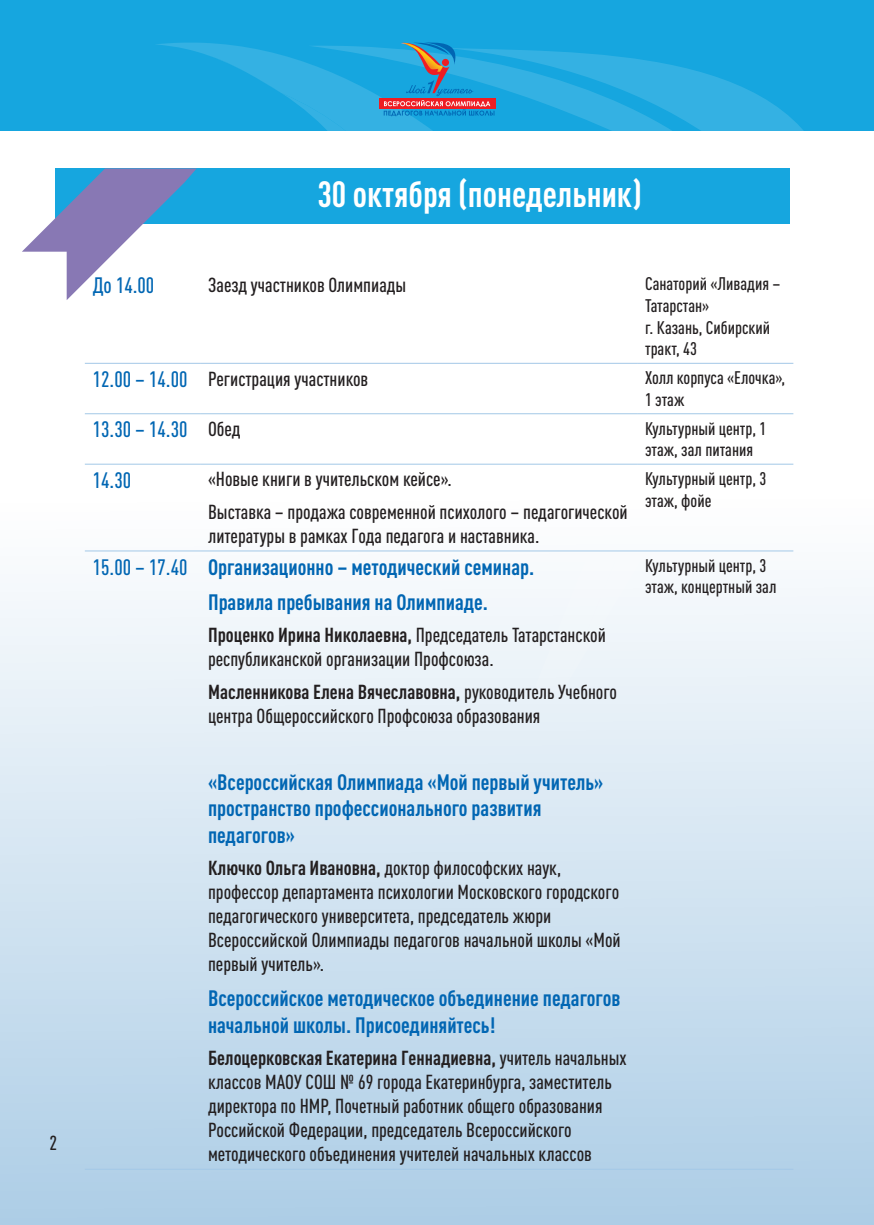
<style>
.page{position:relative;width:874px;height:1225px;background:#fff}
.page>*{position:absolute;margin:0;border:0;box-sizing:border-box;transform-origin:0 0}
.t1{font:700 condensed 36px "DIN Pro";color:#fff}
.t2{font:700 condensed 22px/26.4px "DIN Pro";color:#0166b3}
.t3{font:500 condensed 22px "DIN Pro";color:#0166b3}
.t4{font:500 condensed 20px/24px "DIN Pro";color:#231f20}
.t5{font:500 condensed 18px/21.6px "DIN Pro";color:#231f20}
.s1{font-size:22px;color:#0166b3}
.s2{font-size:20px;color:#231f20}
.s3{font-weight:500}
.s4{font-weight:700}
</style>
<div class="page">
<div style="left:0;top:230px;width:873px;height:995px;background:linear-gradient(to bottom,#fff,#b2d1e8)"></div>
<div style="left:0;top:0;width:873px;height:130px;background:#16a6df"></div>
<svg style="left:155px;top:42px;width:605px;height:646px"></svg>
<svg style="left:308px;top:46px;width:448px;height:122px"></svg>
<svg style="left:444px;top:48px;width:403px;height:292px"></svg>
<div style="left:378px;top:98px;width:117px;height:11px;background:#ee1d23"></div>
<svg style="left:383px;top:42px;width:111px;height:74px"></svg>
<hr style="left:85px;top:363px;width:115px;height:1px;background:#a3c8e7">
<hr style="left:200px;top:363px;width:436px;height:1px;background:#a3c8e7">
<hr style="left:636px;top:363px;width:157px;height:1px;background:#a3c8e7">
<hr style="left:85px;top:413px;width:115px;height:1px;background:#a3c8e7">
<hr style="left:200px;top:413px;width:436px;height:1px;background:#a3c8e7">
<hr style="left:636px;top:413px;width:157px;height:1px;background:#a3c8e7">
<hr style="left:85px;top:464px;width:115px;height:1px;background:#a3c8e7">
<hr style="left:200px;top:464px;width:436px;height:1px;background:#a3c8e7">
<hr style="left:636px;top:464px;width:157px;height:1px;background:#a3c8e7">
<hr style="left:85px;top:550px;width:115px;height:1px;background:#a3c8e7">
<hr style="left:200px;top:550px;width:436px;height:1px;background:#a3c8e7">
<hr style="left:636px;top:550px;width:157px;height:1px;background:#a3c8e7">
<hr style="left:85px;top:1168px;width:115px;height:1px;background:#a3c8e7">
<hr style="left:200px;top:1168px;width:436px;height:1px;background:#a3c8e7">
<hr style="left:636px;top:1168px;width:157px;height:1px;background:#a3c8e7">
<div style="left:55px;top:168px;width:734px;height:56px;background:#16a6df"></div>
<svg style="left:22px;top:168px;width:174px;height:132px"></svg>
<p class="t4" style="left:49px;top:1129px;width:9px">2</p>
<h1 class="t1" style="left:317px;top:166px;width:325px">30 октября (понедельник)</h1>
<p class="t3" style="left:93px;top:269px;width:63px">До 14.00</p>
<p class="t4" style="left:208px;top:271px;width:200px">Заезд участников Олимпиады</p>
<p class="t5" style="left:644px;top:272px;width:137px">Санаторий «Ливадия –<br>Татарстан»<br>г. Казань, Сибирский тракт, 43</p>
<p class="t4" style="left:93px;top:365px;width:277px"><span class="s1">12.00 – 14.00</span> Регистрация участников</p>
<p class="t5" style="left:644px;top:365px;width:142px">Холл корпуса «Елочка»,<br>1 этаж</p>
<p class="t3" style="left:93px;top:413px;width:149px">13.30 – 14.30 <span class="s2">Обед</span></p>
<p class="t5" style="left:644px;top:416px;width:123px">Культурный центр, 1 этаж, зал питания</p>
<p class="t3" style="left:93px;top:464px;width:40px">14.30</p>
<p class="t4" style="left:208px;top:461px;width:421px;line-height:32.4px">«Новые книги в учительском кейсе».<br>Выставка – продажа современной психолого – педагогической</p>
<p class="t4" style="left:208px;top:522px;width:333px">литературы в рамках Года педагога и наставника.</p>
<p class="t5" style="left:644px;top:466px;width:123px">Культурный центр, 3 этаж, фойе</p>
<p class="t2" style="left:208px;top:547px;width:327px;line-height:35px;text-indent:-115px"><span class="s3">15.00 – 17.40</span> Организационно – методический семинар.<br>Правила пребывания на Олимпиаде.</p>
<p class="t4" style="left:208px;top:621px;width:399px"><span class="s4">Проценко Ирина Николаевна,</span> Председатель Татарстанской республиканской организации Профсоюза.</p>
<p class="t4" style="left:208px;top:678px;width:410px"><span class="s4">Масленникова Елена Вячеславовна,</span> руководитель Учебного центра Общероссийского Профсоюза образования</p>
<p class="t2" style="left:208px;top:767px;width:396px">«Всероссийская Олимпиада «Мой первый учитель» пространство профессионального развития педагогов»</p>
<p class="t4" style="left:208px;top:854px;width:414px"><span class="s4">Ключко Ольга Ивановна,</span> доктор философских наук, профессор департамента психологии Московского городского педагогического университета, председатель жюри Всероссийской Олимпиады педагогов начальной школы «Мой первый учитель».</p>
<p class="t2" style="left:208px;top:983px;width:414px">Всероссийское методическое объединение педагогов начальной школы. Присоединяйтесь!</p>
<p class="t4" style="left:208px;top:1044px;width:420px"><span class="s4">Белоцерковская Екатерина Геннадиевна,</span> учитель начальных классов МАОУ СОШ № 69 города Екатеринбурга, заместитель директора по НМР, Почетный работник общего образования Российской Федерации, председатель Всероссийского методического объединения учителей начальных классов</p>
<p class="t5" style="left:644px;top:553px;width:133px">Культурный центр, 3 этаж, концертный зал</p>
</div>
